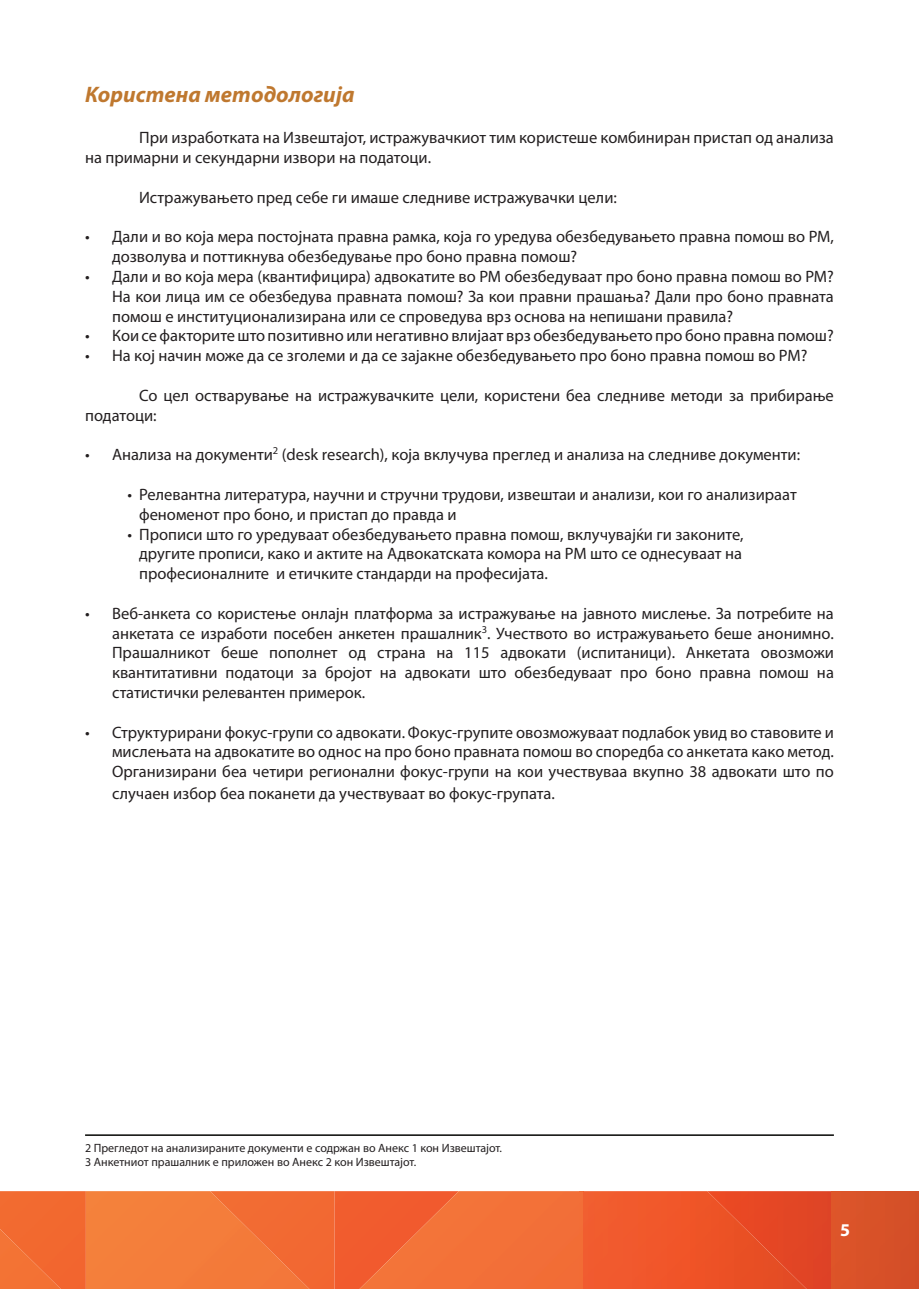
<style>
.page{position:relative;width:919px;height:1289px;background:#fff}
.page>*{position:absolute;margin:0;border:0;box-sizing:border-box;transform-origin:0 0}
.t1{font:italic 700 22.5px "Myriad Pro";color:#bf782f}
.t2{font:700 18px "Myriad Pro";color:#fff}
.t3{font:16.5px/19.8px "Myriad Pro";color:#231f20}
.t4{font:12px/14.4px "Myriad Pro";color:#231f20}
</style>
<div class="page">
<img style="left:61px;top:1191px;width:149px;height:97px">
<img style="left:210px;top:1191px;width:149px;height:97px">
<img style="left:359px;top:1191px;width:348px;height:97px">
<img style="left:0;top:1191px;width:61px;height:97px">
<img style="left:707px;top:1191px;width:211px;height:97px">
<hr style="left:85px;top:1134px;width:748px;height:1px;background:#040503">
<h1 class="t1" style="left:85px;top:80px;width:271px">Користена методологија</h1>
<p class="t3" style="left:85px;top:128px;width:750px;text-indent:54px">При изработката на Извештајот, истражувачкиот тим користеше комбиниран пристап од анализа на примарни и секундарни извори на податоци.</p>
<p class="t3" style="left:139px;top:187px;width:479px">Истражувањето пред себе ги имаше следниве истражувачки цели:</p>
<p class="t3" style="left:112px;top:227px;width:723px;text-indent:-27px">• Дали и во која мера постојната правна рамка, која го уредува обезбедувањето правна помош во РМ, дозволува и поттикнува обезбедување про боно правна помош?</p>
<p class="t3" style="left:112px;top:266px;width:723px;text-align:justify;text-indent:-27px">• Дали и во која мера (квантифицира) адвокатите во РМ обезбедуваат про боно правна помош во РМ?<br>На кои лица им се обезбедува правната помош? За кои правни прашања? Дали про боно правната помош е институционализирана или се спроведува врз основа на непишани правила?</p>
<p class="t3" style="left:85px;top:326px;width:750px">• Кои се факторите што позитивно или негативно влијаат врз обезбедувањето про боно правна помош?</p>
<p class="t3" style="left:85px;top:345px;width:723px">• На кој начин може да се зголеми и да се зајакне обезбедувањето про боно правна помош во РМ?</p>
<p class="t3" style="left:85px;top:385px;width:750px;text-indent:54px">Со цел остварување на истражувачките цели, користени беа следниве методи за прибирање податоци:</p>
<p class="t3" style="left:85px;top:444px;width:716px">• Анализа на документи<sup>2</sup> (desk research), која вклучува преглед и анализа на следниве документи:</p>
<p class="t3" style="left:139px;top:484px;width:659px;text-indent:-11px">• Релевантна литература, научни и стручни трудови, извештаи и анализи, кои го анализираат феноменот про боно, и пристап до правда и</p>
<p class="t3" style="left:139px;top:524px;width:606px;text-align:justify;text-indent:-11px">• Прописи што го уредуваат обезбедувањето правна помош, вклучувајќи ги законите, другите прописи, како и актите на Адвокатската комора на РМ што се однесуваат на професионалните и етичките стандарди на професијата.</p>
<p class="t3" style="left:112px;top:603px;width:723px;text-align:justify;text-indent:-27px">• Веб-анкета со користење онлајн платформа за истражување на јавното мислење. За потребите на анкетата се изработи посебен анкетен прашалник<sup>3</sup>. Учеството во истражувањето беше анонимно.<br>Прашалникот беше пополнет од страна на 115 адвокати (испитаници). Анкетата овозможи квантитативни податоци за бројот на адвокати што обезбедуваат про боно правна помош на статистички релевантен примерок.</p>
<p class="t3" style="left:112px;top:722px;width:723px;text-align:justify;text-indent:-27px">• Структурирани фокус-групи со адвокати. Фокус-групите овозможуваат подлабок увид во ставовите и мислењата на адвокатите во однос на про боно правната помош во споредба со анкетата како метод.<br>Организирани беа четири регионални фокус-групи на кои учествуваа вкупно 38 адвокати што по</p>
<p class="t3" style="left:112px;top:783px;width:444px">случаен избор беа поканети да учествуваат во фокус-групата.</p>
<p class="t4" style="left:85px;top:1140px;width:418px">2 Прегледот на анализираните документи е содржан во Анекс 1 кон Извештајот.<br>3 Анкетниот прашалник е приложен во Анекс 2 кон Извештајот.</p>
<p class="t2" style="left:840px;top:1217px;width:11px">5</p>
</div>
